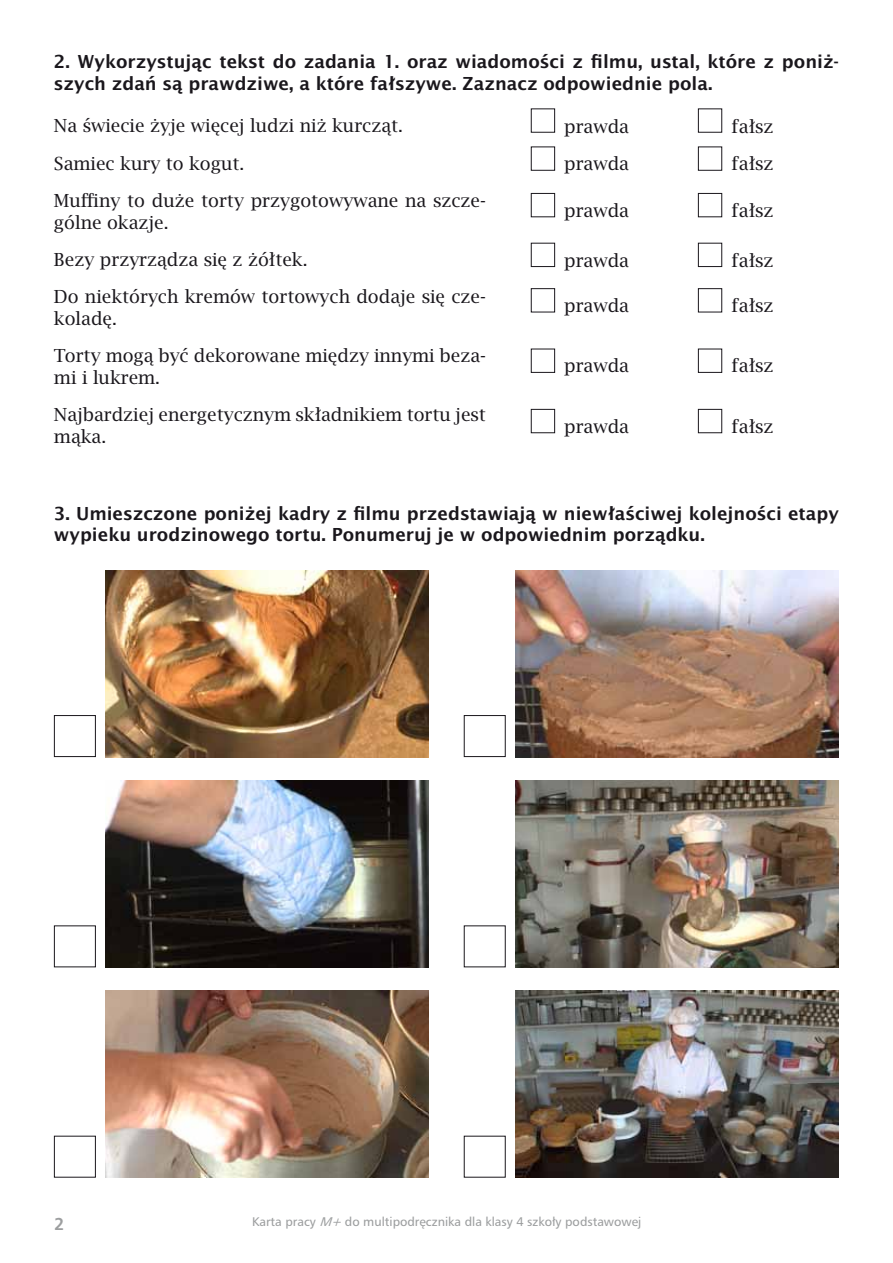
<style>
.page{position:relative;width:893px;height:1263px;background:#fff}
.page>*{position:absolute;margin:0;border:0;box-sizing:border-box;transform-origin:0 0}
.t1{font:18px/37.3px "Quasi Lucida Bright";color:#1a171c}
.t2{font:600 18px/21.6px "Quasi Lucida Sans";color:#1a171c}
.t3{font:700 16.5px "Humnst 777 PL";color:#9c9e9f}
.t4{font:12px "Humnst 777 PL";color:#9c9e9f}
.s1{font-style:italic}
</style>
<div class="page">
<img style="left:106px;top:570px;width:323px;height:187px">
<div style="left:54px;top:715px;width:42px;height:42px;border:1px solid #1a171c"></div>
<img style="left:515px;top:570px;width:324px;height:187px">
<div style="left:464px;top:715px;width:42px;height:42px;border:1px solid #1a171c"></div>
<img style="left:106px;top:780px;width:323px;height:188px">
<div style="left:54px;top:925px;width:42px;height:42px;border:1px solid #1a171c"></div>
<img style="left:515px;top:780px;width:324px;height:188px">
<img style="left:106px;top:991px;width:323px;height:187px">
<div style="left:54px;top:1136px;width:42px;height:41px;border:1px solid #1a171c"></div>
<img style="left:515px;top:991px;width:324px;height:187px">
<div style="left:531px;top:109px;width:24px;height:23px;border:1px solid #1a171c"></div>
<div style="left:531px;top:193px;width:24px;height:24px;border:1px solid #1a171c"></div>
<div style="left:698px;top:193px;width:24px;height:24px;border:1px solid #1a171c"></div>
<div style="left:531px;top:288px;width:24px;height:24px;border:1px solid #1a171c"></div>
<div style="left:698px;top:288px;width:24px;height:24px;border:1px solid #1a171c"></div>
<div style="left:531px;top:147px;width:24px;height:23px;border:1px solid #1a171c"></div>
<div style="left:531px;top:243px;width:24px;height:24px;border:1px solid #1a171c"></div>
<div style="left:698px;top:243px;width:24px;height:24px;border:1px solid #1a171c"></div>
<div style="left:531px;top:349px;width:24px;height:24px;border:1px solid #1a171c"></div>
<div style="left:531px;top:409px;width:24px;height:24px;border:1px solid #1a171c"></div>
<div style="left:698px;top:349px;width:24px;height:24px;border:1px solid #1a171c"></div>
<div style="left:698px;top:409px;width:24px;height:24px;border:1px solid #1a171c"></div>
<p class="t2" style="left:54px;top:51px;width:786px">2. Wykorzystując tekst do zadania 1. oraz wiadomości z filmu, ustal, które z poniż&shy;szych zdań są prawdziwe, a które fałszywe. Zaznacz odpowiednie pola.</p>
<p class="t1" style="left:54px;top:107px;width:434px">Na świecie żyje więcej ludzi niż kurcząt.<br>Samiec kury to kogut.<br>Muffiny to duże torty przygotowywane na szcze-</p>
<p class="t1" style="left:54px;top:204px;width:434px">gólne okazje.<br>Bezy przyrządza się z żółtek.<br>Do niektórych kremów tortowych dodaje się cze-</p>
<p class="t1" style="left:54px;top:300px;width:434px">koladę.<br>Torty mogą być dekorowane między innymi beza-</p>
<p class="t1" style="left:54px;top:359px;width:433px">mi i lukrem.<br>Najbardziej energetycznym składnikiem tortu jest</p>
<p class="t1" style="left:54px;top:418px;width:54px">mąka.</p>
<p class="t1" style="left:564px;top:107px;width:66px">prawda</p>
<p class="t1" style="left:732px;top:107px;width:43px">fałsz</p>
<p class="t1" style="left:564px;top:144px;width:66px">prawda</p>
<p class="t1" style="left:732px;top:144px;width:43px">fałsz</p>
<p class="t1" style="left:564px;top:192px;width:66px">prawda</p>
<p class="t1" style="left:732px;top:192px;width:43px">fałsz</p>
<p class="t1" style="left:564px;top:242px;width:66px">prawda</p>
<p class="t1" style="left:732px;top:242px;width:43px">fałsz</p>
<p class="t1" style="left:564px;top:287px;width:66px">prawda</p>
<p class="t1" style="left:732px;top:287px;width:43px">fałsz</p>
<p class="t1" style="left:564px;top:347px;width:66px">prawda</p>
<p class="t1" style="left:732px;top:347px;width:43px">fałsz</p>
<p class="t1" style="left:564px;top:407px;width:66px">prawda</p>
<p class="t1" style="left:732px;top:407px;width:43px">fałsz</p>
<p class="t2" style="left:54px;top:502px;width:786px">3. Umieszczone poniżej kadry z filmu przedstawiają w niewłaściwej kolejności etapy wypieku urodzinowego tortu. Ponumeruj je w odpowiednim porządku.</p>
<p class="t3" style="left:54px;top:1212px;width:12px">2</p>
<p class="t4" style="left:252px;top:1214px;width:391px">Karta pracy <span class="s1">M+</span> do multipodręcznika dla klasy 4 szkoły podstawowej</p>
</div>
